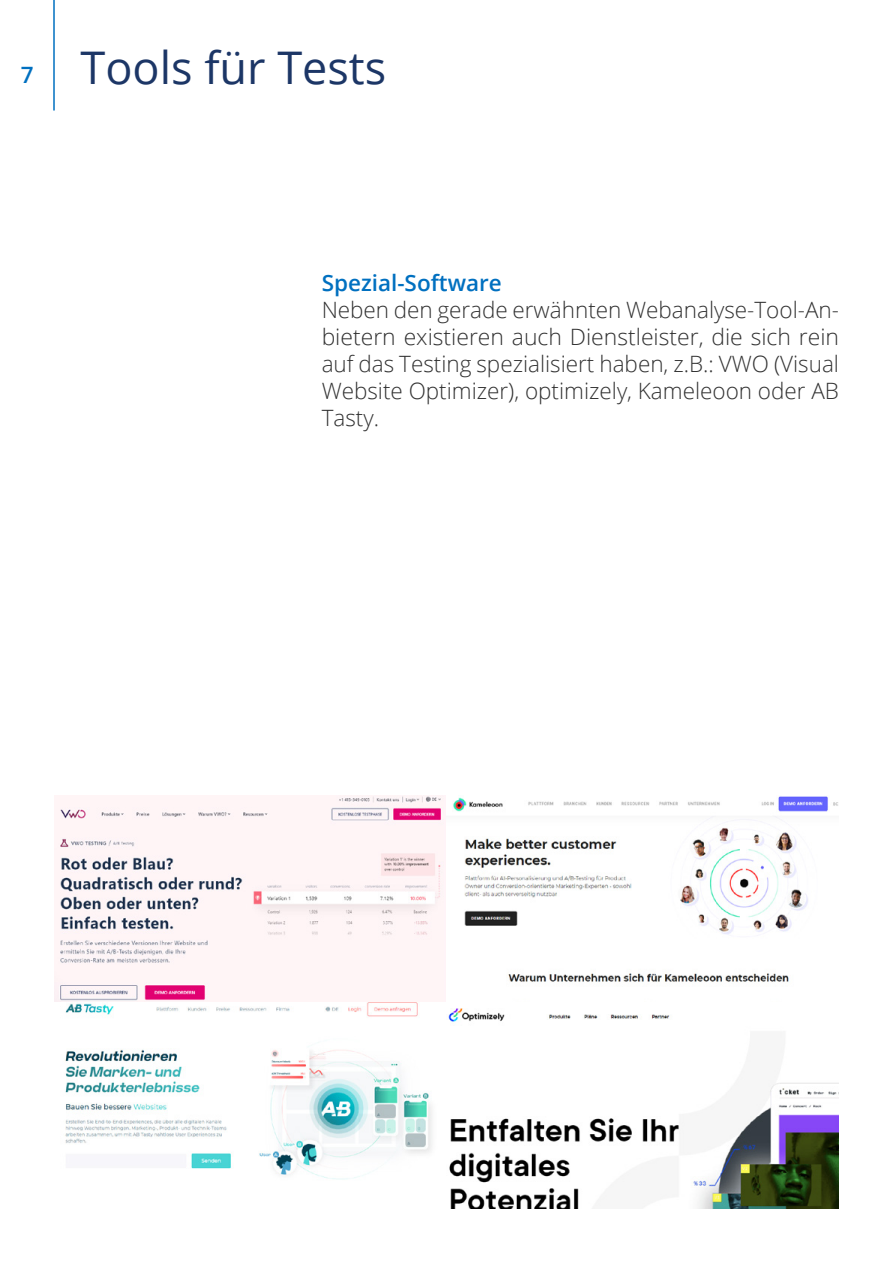
<style>
.page{position:relative;width:893px;height:1263px;background:#fff}
.page>*{position:absolute;margin:0;border:0;box-sizing:border-box;transform-origin:0 0}
.t1{font:45px "Open Sans";color:#1c3666}
.t2{font:300 22.5px/27px "Open Sans";color:#323232;text-align:justify}
.t3{font:600 22.5px "Open Sans";color:#0070c0}
.s1{font-weight:600;font-size:22.5px;color:#0070c0}
</style>
<div class="page">
<hr style="left:53px;top:0;width:2px;height:111px;background:#0070c0">
<img style="left:54px;top:796px;width:785px;height:413px">
<h1 class="t1" style="left:21px;top:37px;width:367px"><span class="s1">7</span> Tools für Tests</h1>
<p class="t3" style="left:322px;top:267px;width:182px">Spezial-Software</p>
<p class="t2" style="left:322px;top:296px;width:519px">Neben den gerade erwähnten Webanalyse-Tool-An&shy;bietern existieren auch Dienstleister, die sich rein auf das Testing spezialisiert haben, z.B.: VWO (Visual Website Optimizer), optimizely, Kameleoon oder AB Tasty.</p>
</div>
